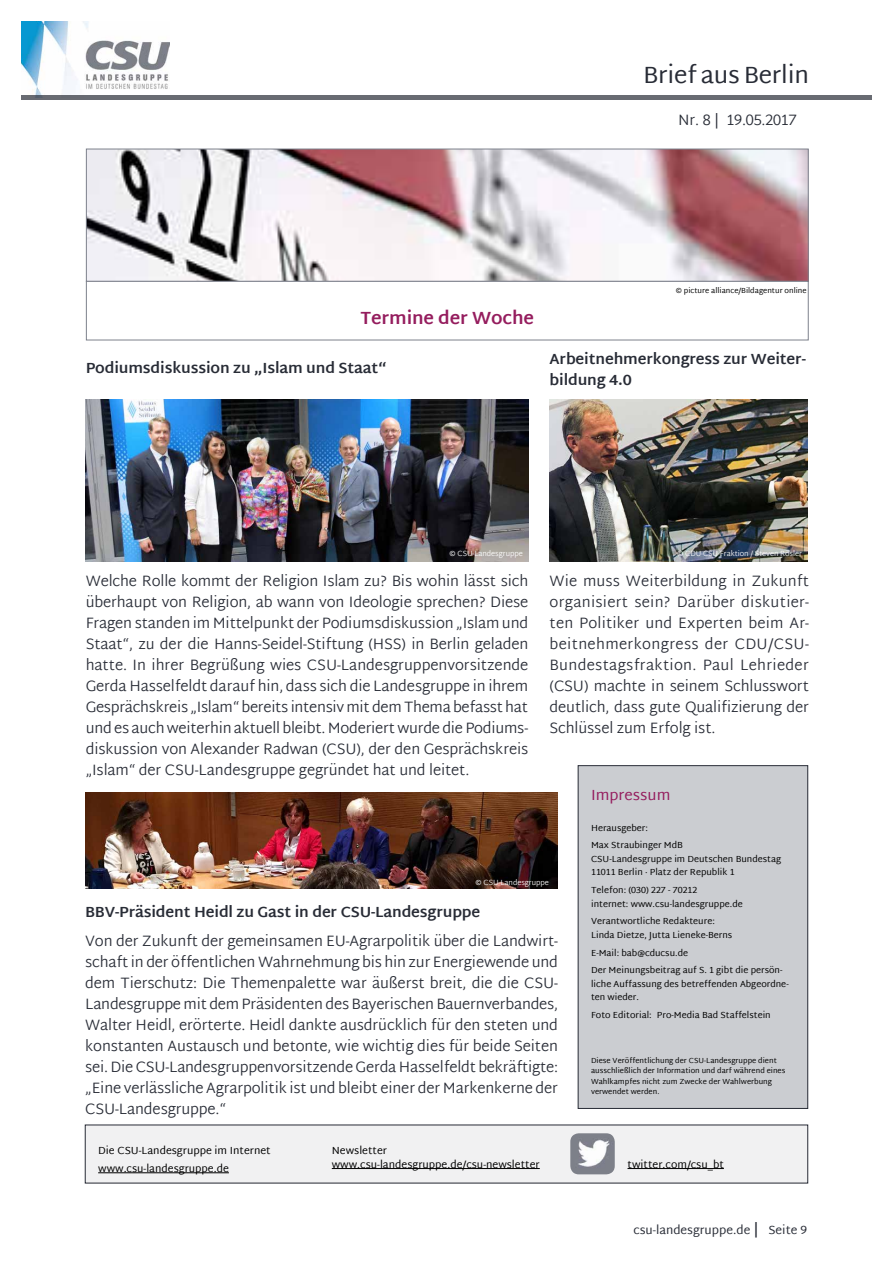
<style>
.page{position:relative;width:893px;height:1263px;background:#fff}
.page>*{position:absolute;margin:0;border:0;box-sizing:border-box;transform-origin:0 0}
.t1{font:24px "Martel Sans";letter-spacing:-.01em;color:#282c36}
._03_BaB_Ü_Beere_Arti{font:700 18px "Martel Sans";letter-spacing:-.01em;color:#951d5e}
._04_BaB_Fließtext{font:300 15px/21px "Martel Sans";letter-spacing:-.01em;color:#282c36;text-align:justify}
._04_BaB_Fließtext-2{font:700 15px/21px "Martel Sans";letter-spacing:-.01em;color:#282c36}
.t2{font:15px "Martel Sans";color:#951d5e}
.t3{font:12px "Martel Sans";color:#282c36}
._08_BaB_Twitter__New{font:10.5px/13.5px "Martel Sans";color:#000}
.t4{font:9px/13.5px "Martel Sans";color:#000}
._13_BaB_Rechtevermer{font:7.5px/10.5px "Martel Sans";color:#000}
._04_BaB_Fließtext-3{font:300 7.5px "Martel Sans";letter-spacing:-.01em;color:#fff}
.s1{font-weight:400}
.s2{font-size:15px}
</style>
<div class="page">
<img style="left:21px;top:21px;width:149px;height:75px">
<hr style="left:21px;top:96px;width:851px;height:4px;background:#686b72">
<div style="left:85px;top:1125px;width:723px;height:58px;background:#f1f1f2"></div>
<hr style="left:98px;top:1172px;width:131px;height:1px;background:#000">
<hr style="left:332px;top:1168px;width:208px;height:1px;background:#000">
<hr style="left:627px;top:1168px;width:97px;height:1px;background:#000">
<img style="left:570px;top:1133px;width:45px;height:41px">
<div style="left:578px;top:766px;width:230px;height:342px;background:#cbcdd1"></div>
<div style="left:578px;top:765px;width:230px;height:343px;border:1px solid #282c36"></div>
<img style="left:550px;top:400px;width:258px;height:161px">
<img style="left:86px;top:400px;width:442px;height:161px">
<img style="left:88px;top:151px;width:718px;height:128px">
<div style="left:86px;top:149px;width:722px;height:132px;border:1px solid #7d818c"></div>
<div style="left:86px;top:281px;width:722px;height:59px;border:1px solid #7d818c"></div>
<img style="left:86px;top:792px;width:471px;height:97px">
<h1 class="t1" style="left:643px;top:61px;width:167px">Brief aus Berlin</h1>
<p class="_04_BaB_Fließtext" style="left:678px;top:110px;width:120px">Nr. 8 | 19.05.2017</p>
<p class="_03_BaB_Ü_Beere_Arti" style="left:360px;top:307px;width:175px">Termine der Woche</p>
<p class="_13_BaB_Rechtevermer" style="left:676px;top:285px;width:132px">© picture alliance/Bildagentur online</p>
<p class="_04_BaB_Fließtext-2" style="left:86px;top:357px;width:302px">Podiumsdiskussion zu „Islam und Staat“</p>
<p class="_04_BaB_Fließtext-2" style="left:550px;top:348px;width:257px">Arbeitnehmerkongress zur Weiter&shy;bildung 4.0</p>
<p class="_04_BaB_Fließtext-3" style="left:450px;top:548px;width:75px"><span class="s1">©</span> CSU-Landesgruppe</p>
<p class="_04_BaB_Fließtext-3" style="left:677px;top:548px;width:126px"><span class="s1">©</span> CDU-CSU-Fraktion / Steven Rösler</p>
<p class="_04_BaB_Fließtext" style="left:86px;top:571px;width:444px">Welche Rolle kommt der Religion Islam zu? Bis wohin lässt sich überhaupt von Religion, ab wann von Ideologie sprechen? Diese Fragen standen im Mittelpunkt der Podiumsdiskussion „Islam und Staat“, zu der die Hanns-Seidel-Stiftung (HSS) in Berlin geladen hatte. In ihrer Begrüßung wies CSU-Landesgruppenvorsitzende Gerda Hasselfeldt darauf hin, dass sich die Landesgruppe in ihrem Gesprächskreis „Islam“ bereits intensiv mit dem Thema befasst hat und es auch weiterhin aktuell bleibt. Moderiert wurde die Podiums&shy;diskussion von Alexander Radwan (CSU), der den Gesprächskreis „Islam“ der CSU-Landesgruppe gegründet hat und leitet.</p>
<p class="_04_BaB_Fließtext" style="left:550px;top:571px;width:261px">Wie muss Weiterbildung in Zukunft organisiert sein? Darüber diskutier&shy;ten Politiker und Experten beim Ar&shy;beitnehmerkongress der CDU/CSU-Bundestagsfraktion. Paul Lehrieder (CSU) machte in seinem Schlusswort deutlich, dass gute Qualifizierung der Schlüssel zum Erfolg ist.</p>
<p class="_04_BaB_Fließtext-3" style="left:476px;top:877px;width:75px"><span class="s1">©</span> CSU-Landesgruppe</p>
<p class="_04_BaB_Fließtext-2" style="left:85px;top:901px;width:397px">BBV-Präsident Heidl zu Gast in der CSU-Landesgruppe</p>
<p class="_04_BaB_Fließtext" style="left:85px;top:931px;width:475px">Von der Zukunft der gemeinsamen EU-Agrarpolitik über die Landwirt&shy;schaft in der öffentlichen Wahrnehmung bis hin zur Energiewende und dem Tierschutz: Die Themenpalette war äußerst breit, die die CSU-Landesgruppe mit dem Präsidenten des Bayerischen Bauernverbandes, Walter Heidl, erörterte. Heidl dankte ausdrücklich für den steten und konstanten Austausch und betonte, wie wichtig dies für beide Seiten sei. Die CSU-Landesgruppenvorsitzende Gerda Hasselfeldt bekräftigte: „Eine verlässliche Agrarpolitik ist und bleibt einer der Markenkerne der CSU-Landesgruppe.“</p>
<p class="_08_BaB_Twitter__New" style="left:98px;top:1144px;width:174px">Die CSU-Landesgruppe im Internet</p>
<p class="_08_BaB_Twitter__New" style="left:98px;top:1161px;width:132px">www.csu-landesgruppe.de</p>
<p class="_08_BaB_Twitter__New" style="left:332px;top:1144px;width:209px">Newsletter www.csu-landesgruppe.de/csu-newsletter</p>
<p class="t2" style="left:591px;top:786px;width:81px">Impressum</p>
<p class="t4" style="left:591px;top:819px;width:93px;line-height:17.7px">Herausgeber:<br>Max Straubinger MdB</p>
<p class="t4" style="left:591px;top:852px;width:191px">CSU-Landesgruppe im Deutschen Bundestag<br>11011 Berlin · Platz der Republik 1</p>
<p class="t4" style="left:591px;top:883px;width:153px">Telefon: (030) 227 - 70212<br>internet: www.csu-landesgruppe.de</p>
<p class="t4" style="left:591px;top:914px;width:143px">Verantwortliche Redakteure:<br>Linda Dietze, Jutta Lieneke-Berns</p>
<p class="t4" style="left:591px;top:944px;width:193px;line-height:17.7px">E-Mail: bab@cducsu.de<br>Der Meinungsbeitrag auf S. 1 gibt die persön-</p>
<p class="t4" style="left:591px;top:977px;width:199px">liche Auffassung des betreffenden Abgeordne&shy;ten wieder.</p>
<p class="t4" style="left:591px;top:1008px;width:62px">Foto Editorial:</p>
<p class="_13_BaB_Rechtevermer" style="left:591px;top:1055px;width:196px">Diese Veröffentlichung der CSU-Landesgruppe dient ausschließlich der Information und darf während eines Wahlkampfes nicht zum Zwecke der Wahlwerbung verwendet werden.</p>
<p class="t4" style="left:657px;top:1008px;width:115px">Pro-Media Bad Staffelstein</p>
<p class="_08_BaB_Twitter__New" style="left:627px;top:1157px;width:98px">twitter.com/csu_bt</p>
<p class="t3" style="left:633px;top:1223px;width:175px">csu-landesgruppe.de <span class="s2">|</span> Seite 9</p>
</div>
